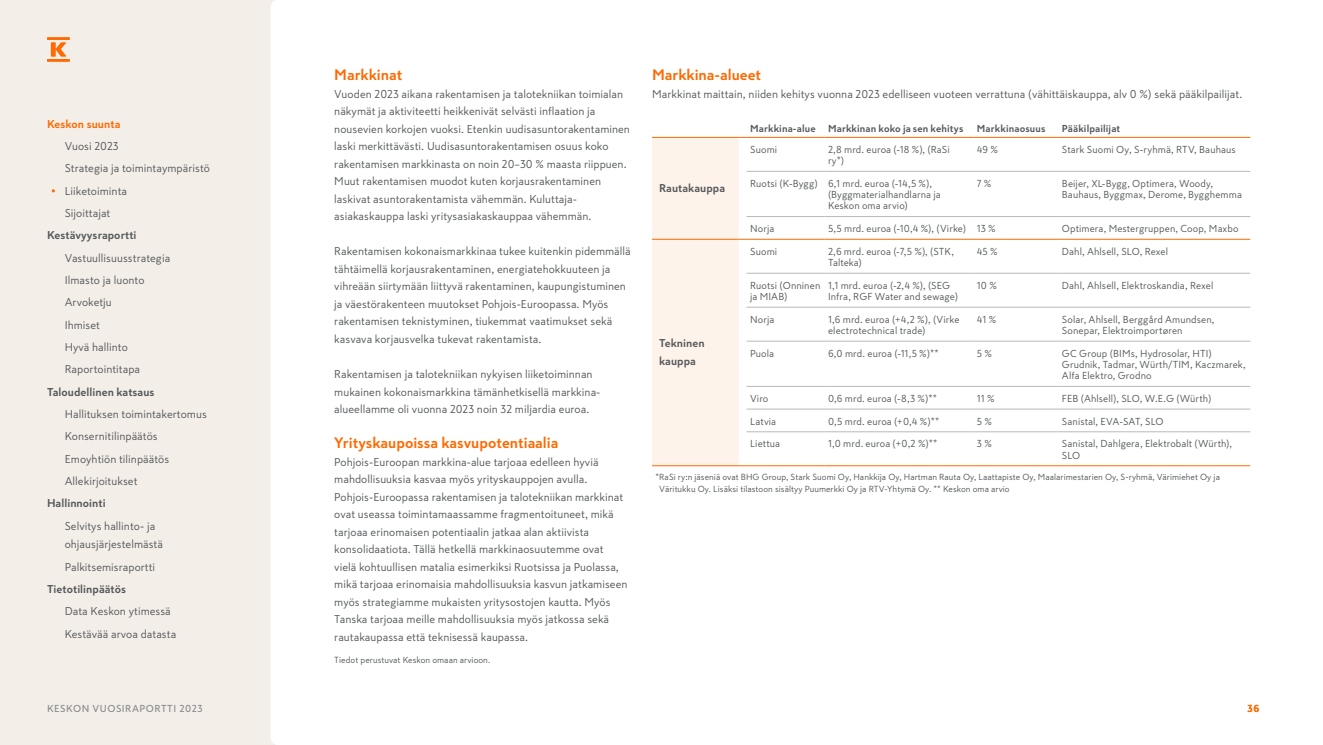
<style>
.page{position:relative;width:1323px;height:745px;background:#fff}
.page>*{position:absolute;margin:0;border:0;box-sizing:border-box;transform-origin:0 0}
.t1{font:700 15px "Skatta Sans";color:#ff6900}
.t2{font:11.25px/17.5px "Skatta Sans";letter-spacing:.005em;color:#54585a}
.t3{font:700 11.25px/17.5px "Skatta Sans";letter-spacing:.005em;color:#54585a}
.t4{font:700 11.25px "Skatta Sans";letter-spacing:.005em;color:#ff6900}
.t5{font:10px/11.2px "Skatta Sans";letter-spacing:.01em;color:#54585a}
.t6{font:700 10px "Skatta Sans";letter-spacing:.015em;color:#54585a}
.t7{font:500 10px "Skatta Sans";letter-spacing:.05em;color:#898d8d}
.t8{font:700 10px "Skatta Sans";color:#ff6900}
.t9{font:8.75px/11.2px "Skatta Sans";letter-spacing:.005em;color:#54585a}
</style>
<div class="page">
<hr style="left:1058px;top:171px;width:192px;height:1px;background:#b8b9b9">
<hr style="left:746px;top:341px;width:78px;height:1px;background:#b8b9b9">
<hr style="left:1058px;top:341px;width:192px;height:1px;background:#b8b9b9">
<hr style="left:746px;top:386px;width:78px;height:1px;background:#b8b9b9">
<hr style="left:1058px;top:386px;width:192px;height:1px;background:#b8b9b9">
<hr style="left:746px;top:408px;width:78px;height:1px;background:#b8b9b9">
<hr style="left:1058px;top:408px;width:192px;height:1px;background:#b8b9b9">
<hr style="left:746px;top:239px;width:78px;height:1px;background:#ff6900">
<hr style="left:824px;top:239px;width:149px;height:1px;background:#ff6900">
<hr style="left:973px;top:239px;width:85px;height:1px;background:#ff6900">
<hr style="left:1058px;top:239px;width:192px;height:1px;background:#ff6900">
<hr style="left:746px;top:465px;width:78px;height:1px;background:#ff6900">
<hr style="left:824px;top:465px;width:149px;height:1px;background:#ff6900">
<hr style="left:973px;top:465px;width:85px;height:1px;background:#ff6900">
<hr style="left:1058px;top:465px;width:192px;height:1px;background:#ff6900">
<hr style="left:824px;top:171px;width:149px;height:1px;background:#b8b9b9">
<hr style="left:973px;top:171px;width:85px;height:1px;background:#b8b9b9">
<hr style="left:824px;top:341px;width:149px;height:1px;background:#b8b9b9">
<hr style="left:973px;top:341px;width:85px;height:1px;background:#b8b9b9">
<hr style="left:824px;top:386px;width:149px;height:1px;background:#b8b9b9">
<hr style="left:973px;top:386px;width:85px;height:1px;background:#b8b9b9">
<hr style="left:824px;top:408px;width:149px;height:1px;background:#b8b9b9">
<hr style="left:973px;top:408px;width:85px;height:1px;background:#b8b9b9">
<hr style="left:746px;top:171px;width:78px;height:1px;background:#b8b9b9">
<hr style="left:746px;top:216px;width:78px;height:1px;background:#b8b9b9">
<hr style="left:824px;top:431px;width:149px;height:1px;background:#b8b9b9">
<hr style="left:973px;top:431px;width:85px;height:1px;background:#b8b9b9">
<hr style="left:1058px;top:431px;width:192px;height:1px;background:#b8b9b9">
<hr style="left:746px;top:273px;width:78px;height:1px;background:#b8b9b9">
<hr style="left:824px;top:273px;width:149px;height:1px;background:#b8b9b9">
<hr style="left:973px;top:273px;width:85px;height:1px;background:#b8b9b9">
<hr style="left:1058px;top:273px;width:192px;height:1px;background:#b8b9b9">
<hr style="left:746px;top:307px;width:78px;height:1px;background:#b8b9b9">
<hr style="left:824px;top:307px;width:149px;height:1px;background:#b8b9b9">
<hr style="left:973px;top:307px;width:85px;height:1px;background:#b8b9b9">
<hr style="left:1058px;top:307px;width:192px;height:1px;background:#b8b9b9">
<hr style="left:824px;top:216px;width:149px;height:1px;background:#b8b9b9">
<hr style="left:973px;top:216px;width:85px;height:1px;background:#b8b9b9">
<hr style="left:1058px;top:216px;width:192px;height:1px;background:#b8b9b9">
<hr style="left:746px;top:431px;width:78px;height:1px;background:#b8b9b9">
<svg style="left:652px;top:137px;width:94px;height:329px;background:#fef2ea"></svg>
<hr style="left:746px;top:137px;width:78px;height:1px;background:#ff6900">
<hr style="left:824px;top:137px;width:149px;height:1px;background:#ff6900">
<hr style="left:973px;top:137px;width:85px;height:1px;background:#ff6900">
<hr style="left:1058px;top:137px;width:192px;height:1px;background:#ff6900">
<div style="left:0;top:0;width:275px;height:744px;background:#f4eee9"></div>
<svg style="left:47px;top:37px;width:23px;height:25px"></svg>
<p class="t4" style="left:47px;top:116px;width:75px">Keskon suunta</p>
<p class="t2" style="left:65px;top:135px;width:147px;line-height:22.2px">Vuosi 2023<br>Strategia ja toimintaympäristö<br>Liiketoiminta<br>Sijoittajat</p>
<p class="t3" style="left:47px;top:226px;width:91px">Kestävyysraportti</p>
<p class="t2" style="left:65px;top:246px;width:107px;line-height:22.2px">Vastuullisuusstrategia<br>Ilmasto ja luonto<br>Arvoketju<br>Ihmiset<br>Hyvä hallinto<br>Raportointitapa</p>
<p class="t3" style="left:47px;top:382px;width:109px">Taloudellinen katsaus</p>
<p class="t2" style="left:65px;top:402px;width:144px;line-height:22.2px">Hallituksen toimintakertomus<br>Konsernitilinpäätös<br>Emoyhtiön tilinpäätös<br>Allekirjoitukset</p>
<p class="t3" style="left:47px;top:494px;width:60px">Hallinnointi</p>
<p class="t2" style="left:65px;top:516px;width:100px;line-height:18.8px">Selvitys hallinto- ja ohjausjärjestelmästä</p>
<p class="t2" style="left:65px;top:557px;width:92px">Palkitsemisraportti</p>
<p class="t3" style="left:47px;top:579px;width:81px">Tietotilinpäätös</p>
<p class="t2" style="left:65px;top:599px;width:113px;line-height:22.2px">Data Keskon ytimessä<br>Kestävää arvoa datasta</p>
<h1 class="t1" style="left:334px;top:64px;width:70px">Markkinat</h1>
<p class="t2" style="left:334px;top:85px;width:297px">Vuoden 2023 aikana rakentamisen ja talotekniikan toimialan näkymät ja aktiviteetti heikkenivät selvästi inflaation ja nousevien korkojen vuoksi. Etenkin uudisasuntorakentaminen laski merkittävästi. Uudisasuntorakentamisen osuus koko rakentamisen markkinasta on noin 20–30 % maasta riippuen.<br>Muut rakentamisen muodot kuten korjausrakentaminen laskivat asuntorakentamista vähemmän. Kuluttaja&shy;asiakaskauppa laski yritysasiakaskauppaa vähemmän.</p>
<p class="t2" style="left:334px;top:242px;width:298px">Rakentamisen kokonaismarkkinaa tukee kuitenkin pidemmällä tähtäimellä korjausrakentaminen, energiatehokkuuteen ja vihreään siirtymään liittyvä rakentaminen, kaupungistuminen ja väestörakenteen muutokset Pohjois-Euroopassa. Myös rakentamisen teknistyminen, tiukemmat vaatimukset sekä kasvava korjausvelka tukevat rakentamista.</p>
<p class="t2" style="left:334px;top:365px;width:268px">Rakentamisen ja talotekniikan nykyisen liiketoiminnan mukainen kokonaismarkkina tämänhetkisellä markkina&shy;alueellamme oli vuonna 2023 noin 32 miljardia euroa.</p>
<h1 class="t1" style="left:334px;top:432px;width:225px">Yrityskaupoissa kasvupotentiaalia</h1>
<p class="t2" style="left:334px;top:452px;width:295px">Pohjois-Euroopan markkina-alue tarjoaa edelleen hyviä mahdollisuuksia kasvaa myös yrityskauppojen avulla.<br>Pohjois-Euroopassa rakentamisen ja talotekniikan markkinat ovat useassa toimintamaassamme fragmentoituneet, mikä tarjoaa erinomaisen potentiaalin jatkaa alan aktiivista konsolidaatiota. Tällä hetkellä markkinaosuutemme ovat vielä kohtuullisen matalia esimerkiksi Ruotsissa ja Puolassa, mikä tarjoaa erinomaisia mahdollisuuksia kasvun jatkamiseen myös strategiamme mukaisten yritysostojen kautta. Myös Tanska tarjoaa meille mahdollisuuksia myös jatkossa sekä rautakaupassa että teknisessä kaupassa.</p>
<p class="t9" style="left:334px;top:653px;width:157px">Tiedot perustuvat Keskon omaan arvioon.</p>
<h1 class="t1" style="left:652px;top:64px;width:111px">Markkina-alueet</h1>
<p class="t2" style="left:652px;top:85px;width:592px">Markkinat maittain, niiden kehitys vuonna 2023 edelliseen vuoteen verrattuna (vähittäiskauppa, alv 0 %) sekä pääkilpailijat.</p>
<p class="t6" style="left:750px;top:122px;width:215px">Markkina-alue Markkinan koko ja sen kehitys</p>
<p class="t6" style="left:977px;top:122px;width:70px">Markkinaosuus</p>
<p class="t6" style="left:1062px;top:122px;width:60px">Pääkilpailijat</p>
<p class="t3" style="left:659px;top:178px;width:67px">Rautakauppa</p>
<p class="t5" style="left:750px;top:144px;width:29px">Suomi</p>
<p class="t5" style="left:828px;top:144px;width:123px">2,8 mrd. euroa (-18 %), (RaSi ry*)</p>
<p class="t5" style="left:977px;top:144px;width:23px">49 %</p>
<p class="t5" style="left:1062px;top:144px;width:175px">Stark Suomi Oy, S-ryhmä, RTV, Bauhaus</p>
<p class="t5" style="left:828px;top:177px;width:114px;text-indent:-78px">Ruotsi (K-Bygg) 6,1 mrd. euroa (-14,5 %), (Byggmaterialhandlarna ja<br>Keskon oma arvio)</p>
<p class="t5" style="left:977px;top:177px;width:16px">7 %</p>
<p class="t5" style="left:1062px;top:177px;width:181px">Beijer, XL-Bygg, Optimera, Woody,<br>Bauhaus, Byggmax, Derome, Bygghemma</p>
<p class="t5" style="left:750px;top:223px;width:26px">Norja</p>
<p class="t5" style="left:828px;top:223px;width:169px">5,5 mrd. euroa (-10,4 %), (Virke) 13 %</p>
<p class="t5" style="left:1062px;top:223px;width:178px">Optimera, Mestergruppen, Coop, Maxbo</p>
<p class="t5" style="left:750px;top:245px;width:29px">Suomi</p>
<p class="t5" style="left:828px;top:245px;width:127px">2,6 mrd. euroa (-7,5 %), (STK,<br>Talteka)</p>
<p class="t5" style="left:977px;top:245px;width:22px">45 %</p>
<p class="t5" style="left:1062px;top:245px;width:108px">Dahl, Ahlsell, SLO, Rexel</p>
<p class="t5" style="left:750px;top:279px;width:72px">Ruotsi (Onninen ja MIAB)</p>
<p class="t5" style="left:828px;top:279px;width:131px">1,1 mrd. euroa (-2,4 %), (SEG<br>Infra, RGF Water and sewage)</p>
<p class="t5" style="left:977px;top:279px;width:21px">10 %</p>
<p class="t5" style="left:1062px;top:279px;width:153px">Dahl, Ahlsell, Elektroskandia, Rexel</p>
<p class="t5" style="left:750px;top:313px;width:26px">Norja</p>
<p class="t5" style="left:828px;top:313px;width:133px">1,6 mrd. euroa (+4,2 %), (Virke electrotechnical trade)</p>
<p class="t5" style="left:977px;top:313px;width:21px">41 %</p>
<p class="t5" style="left:1062px;top:313px;width:154px">Solar, Ahlsell, Berggård Amundsen,<br>Sonepar, Elektroimportøren</p>
<p class="t5" style="left:750px;top:347px;width:26px">Puola</p>
<p class="t5" style="left:828px;top:347px;width:112px">6,0 mrd. euroa (-11,5 %)**</p>
<p class="t5" style="left:977px;top:347px;width:17px">5 %</p>
<p class="t5" style="left:1062px;top:347px;width:185px">GC Group (BIMs, Hydrosolar, HTI)<br>Grudnik, Tadmar, Würth/TIM, Kaczmarek,<br>Alfa Elektro, Grodno</p>
<p class="t5" style="left:750px;top:392px;width:20px">Viro</p>
<p class="t5" style="left:828px;top:392px;width:110px">0,6 mrd. euroa (-8,3 %)**</p>
<p class="t5" style="left:977px;top:392px;width:19px">11 %</p>
<p class="t5" style="left:1062px;top:392px;width:151px">FEB (Ahlsell), SLO, W.E.G (Würth)</p>
<p class="t5" style="left:750px;top:415px;width:28px">Latvia</p>
<p class="t5" style="left:828px;top:415px;width:113px">0,5 mrd. euroa (+0,4 %)**</p>
<p class="t5" style="left:977px;top:415px;width:17px">5 %</p>
<p class="t5" style="left:1062px;top:415px;width:103px">Sanistal, EVA-SAT, SLO</p>
<p class="t5" style="left:750px;top:438px;width:32px">Liettua</p>
<p class="t5" style="left:828px;top:438px;width:111px">1,0 mrd. euroa (+0,2 %)**</p>
<p class="t5" style="left:977px;top:438px;width:16px">3 %</p>
<p class="t5" style="left:1062px;top:438px;width:172px">Sanistal, Dahlgera, Elektrobalt (Würth),<br>SLO</p>
<p class="t9" style="left:659px;top:471px;width:562px;text-indent:-4px">*RaSi ry:n jäseniä ovat BHG Group, Stark Suomi Oy, Hankkija Oy, Hartman Rauta Oy, Laattapiste Oy, Maalarimestarien Oy, S-ryhmä, Värimiehet Oy ja<br>Väritukku Oy. Lisäksi tilastoon sisältyy Puumerkki Oy ja RTV-Yhtymä Oy. ** Keskon oma arvio</p>
<p class="t3" style="left:659px;top:334px;width:47px">Tekninen kauppa</p>
<p class="t7" style="left:47px;top:701px;width:157px">KESKON VUOSIRAPORTTI 2023</p>
<p class="t8" style="left:1247px;top:701px;width:13px">36</p>
</div>
